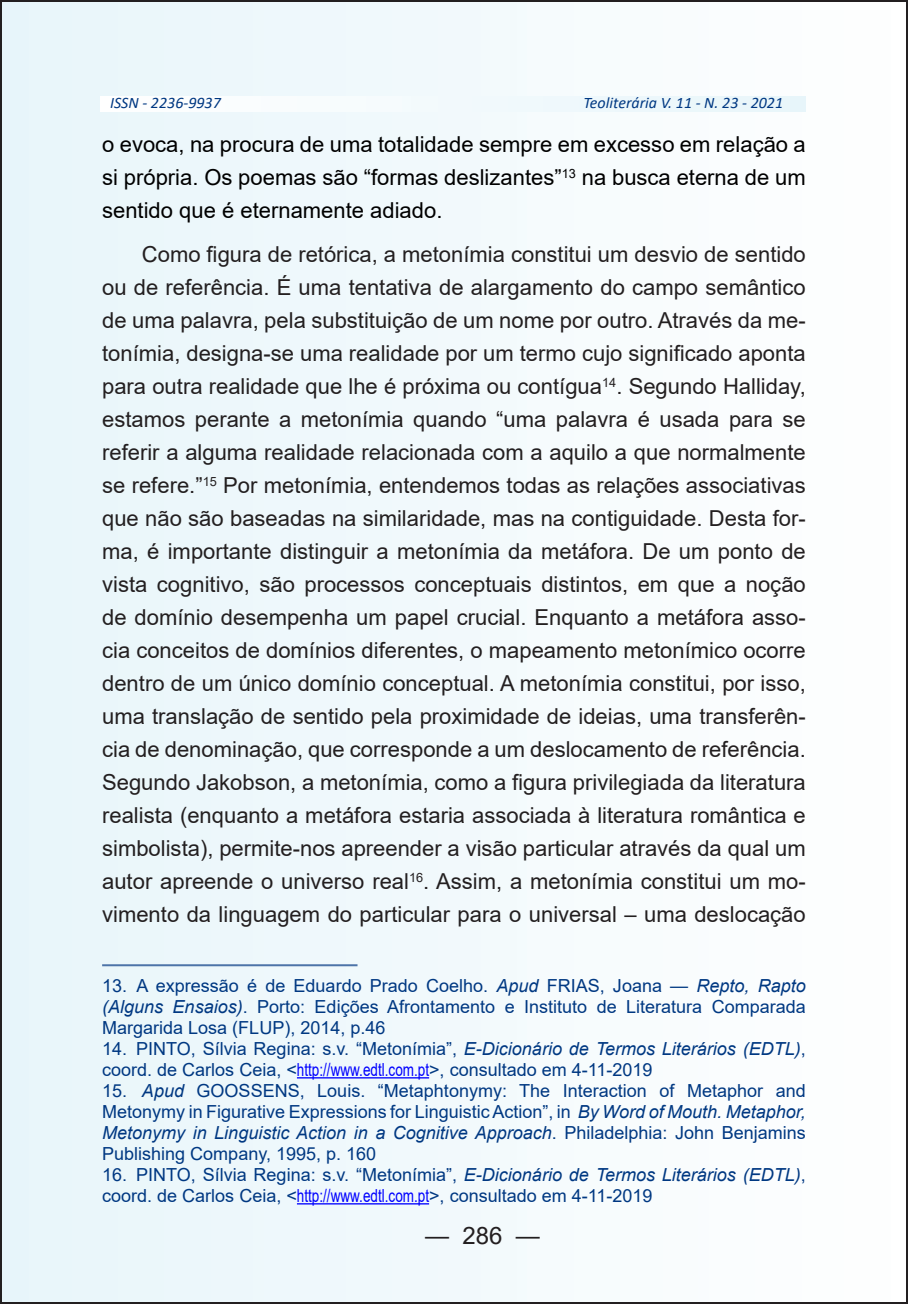
<style>
.page{position:relative;width:908px;height:1304px;background:#fff}
.page>*{position:absolute;margin:0;border:0;box-sizing:border-box;transform-origin:0 0}
.t1{font:24px "Arial";color:#231f20}
.t2{font:22px/33px "Arial";color:#231f20;text-align:justify}
.t3{font:22px/33px "Arial";color:#000;text-align:justify}
.t4{font:18px/21px "Arial";color:#003882;text-align:justify}
.t5{font:italic 16px "Calibri";color:#003882}
.s1{font-style:italic}
.s2{color:#00f}
</style>
<div class="page">
<div style="left:1px;top:1px;width:905px;height:1302px;background:#f2f9fc"></div>
<hr style="left:102px;top:964px;width:255px;height:2px;background:#4d74a8">
<hr style="left:297px;top:1077px;width:132px;height:1px;background:#00f">
<hr style="left:297px;top:1203px;width:132px;height:1px;background:#00f">
<p class="t5" style="left:110px;top:92px;width:112px">ISSN - 2236-9937</p>
<p class="t5" style="left:583px;top:92px;width:201px">Teoliterária V. 11 - N. 23 - 2021</p>
<p class="t3" style="left:102px;top:128px;width:704px">o evoca, na procura de uma totalidade sempre em excesso em relação a si própria. Os poemas são “formas deslizantes”<sup>13</sup> na busca eterna de um sentido que é eternamente adiado.</p>
<p class="t2" style="left:102px;top:238px;width:705px;text-indent:40px">Como figura de retórica, a metonímia constitui um desvio de sentido ou de referência. É uma tentativa de alargamento do campo semântico de uma palavra, pela substituição de um nome por outro. Através da me&shy;tonímia, designa-se uma realidade por um termo cujo significado aponta para outra realidade que lhe é próxima ou contígua<sup>14</sup>. Segundo Halliday, estamos perante a metonímia quando “uma palavra é usada para se referir a alguma realidade relacionada com a aquilo a que normalmente se refere.”<sup>15</sup> Por metonímia, entendemos todas as relações associativas que não são baseadas na similaridade, mas na contiguidade. Desta for&shy;ma, é importante distinguir a metonímia da metáfora. De um ponto de vista cognitivo, são processos conceptuais distintos, em que a noção de domínio desempenha um papel crucial. Enquanto a metáfora asso&shy;cia conceitos de domínios diferentes, o mapeamento metonímico ocorre dentro de um único domínio conceptual. A metonímia constitui, por isso, uma translação de sentido pela proximidade de ideias, uma transferên&shy;cia de denominação, que corresponde a um deslocamento de referência.<br>Segundo Jakobson, a metonímia, como a figura privilegiada da literatura realista (enquanto a metáfora estaria associada à literatura romântica e simbolista), permite-nos apreender a visão particular através da qual um autor apreende o universo real<sup>16</sup>. Assim, a metonímia constitui um mo&shy;vimento da linguagem do particular para o universal – uma deslocação</p>
<p class="t4" style="left:102px;top:975px;width:704px">13. A expressão é de Eduardo Prado Coelho. <span class="s1">Apud</span> FRIAS, Joana — <span class="s1">Repto, Rapto (Alguns Ensaios)</span>. Porto: Edições Afrontamento e Instituto de Literatura Comparada Margarida Losa (FLUP), 2014, p.46</p>
<p class="t4" style="left:102px;top:1038px;width:704px">14. PINTO, Sílvia Regina: s.v. “Metonímia”, <span class="s1">E-Dicionário de Termos Literários (EDTL)</span>, coord. de Carlos Ceia, &lt;<span class="s2">http://www.edtl.com.pt</span>&gt;, consultado em 4-11-2019</p>
<p class="t4" style="left:102px;top:1080px;width:704px">15. <span class="s1">Apud</span> GOOSSENS, Louis. “Metaphtonymy: The Interaction of Metaphor and Metonymy in Figurative Expressions for Linguistic Action”, in <span class="s1">By Word of Mouth. Metaphor, Metonymy in Linguistic Action in a Cognitive Approach</span>. Philadelphia: John Benjamins Publishing Company, 1995, p. 160</p>
<p class="t4" style="left:102px;top:1164px;width:704px">16. PINTO, Sílvia Regina: s.v. “Metonímia”, <span class="s1">E-Dicionário de Termos Literários (EDTL)</span>, coord. de Carlos Ceia, &lt;<span class="s2">http://www.edtl.com.pt</span>&gt;, consultado em 4-11-2019</p>
<p class="t1" style="left:425px;top:1218px;width:116px">— 286 —</p>
</div>
